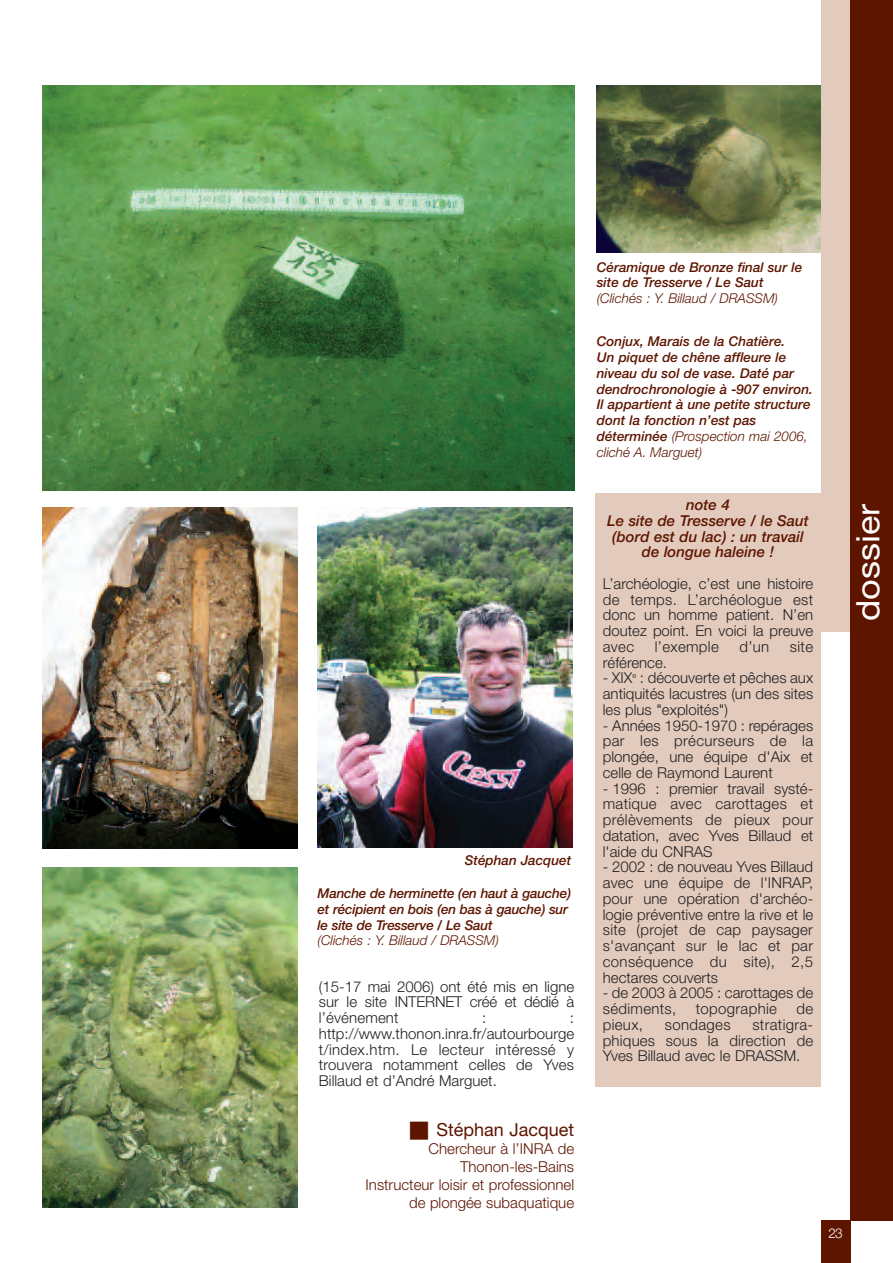
<style>
.page{position:relative;width:893px;height:1263px;background:#fff}
.page>*{position:absolute;margin:0;border:0;box-sizing:border-box;transform-origin:0 0}
.t1{font:32.4px "Helvetica Neue";color:#fff;scale:1.11 1}
.t2{font:18px "Helvetica Neue";color:#5e1500}
.t3{font:300 15px/15.8px "Helvetica Neue";color:#231f20;text-align:justify}
.t4{font:300 15px/18px "Helvetica Neue";color:#5e1500;text-align:right}
.t5{font:italic 500 15px/15.8px "Helvetica Neue";color:#5e1500;text-align:center}
.t6{font:300 15px "Helvetica Neue";letter-spacing:.02em;color:#231f20}
.t7{font:italic 500 13.5px/15.8px "Helvetica Neue";color:#5e1500}
.t8{font:italic 300 13.5px "Helvetica Neue";color:#5e1500}
.t9{font:300 13.5px "Helvetica Neue";color:#fff}
.s1{font-weight:300}
</style>
<div class="page">
<div style="left:821px;top:1220px;width:29px;height:43px;background:#5e1500"></div>
<img style="left:43px;top:867px;width:255px;height:341px">
<div style="left:821px;top:0;width:29px;height:631px;background:#e2cbbd"></div>
<div style="left:850px;top:0;width:43px;height:1220px;background:#5e1500"></div>
<div style="left:595px;top:493px;width:226px;height:594px;background:#e2cbbd"></div>
<img style="left:596px;top:85px;width:224px;height:167px">
<img style="left:43px;top:508px;width:255px;height:341px">
<img style="left:317px;top:507px;width:256px;height:340px">
<img style="left:43px;top:85px;width:531px;height:406px">
<p class="t7" style="left:465px;top:854px;width:108px">Stéphan Jacquet</p>
<p class="t7" style="left:318px;top:887px;width:255px">Manche de herminette (en haut à gauche) et récipient en bois (en bas à gauche) sur le site de Tresserve / Le Saut</p>
<p class="t8" style="left:318px;top:936px;width:183px">(Clichés : Y. Billaud / DRASSM)</p>
<p class="t3" style="left:319px;top:980px;width:257px">(15-17 mai 2006) ont été mis en ligne sur le site INTERNET créé et dédié à l’événement</p>
<p class="t3" style="left:319px;top:1011px;width:257px;text-indent:251px">: http://www.thonon.inra.fr/autourbourge t/index.htm. Le lecteur intéressé y trouvera notamment celles de Yves Billaud et d’André Marguet.</p>
<p class="t2" style="left:436px;top:1123px;width:139px">Stéphan Jacquet</p>
<p class="t4" style="left:366px;top:1140px;width:210px">Chercheur à l’INRA de<br>Thonon-les-Bains<br>Instructeur loisir et professionnel de plongée subaquatique</p>
<p class="t3" style="left:482px;top:1011px;width:6px">:</p>
<p class="t7" style="left:597px;top:260px;width:207px">Céramique de Bronze final sur le site de Tresserve / Le Saut</p>
<p class="t8" style="left:597px;top:293px;width:183px">(Clichés : Y. Billaud / DRASSM)</p>
<p class="t7" style="left:597px;top:335px;width:218px">Conjux, Marais de la Chatière.<br>Un piquet de chêne affleure le niveau du sol de vase. Daté par dendrochronologie à -907 environ.<br>Il appartient à une petite structure dont la fonction n’est pas déterminée <span class="s1">(Prospection mai 2006, cliché A. Marguet)</span></p>
<p class="t5" style="left:607px;top:498px;width:203px">note 4<br>Le site de Tresserve / le Saut (bord est du lac) : un travail de longue haleine !</p>
<p class="t3" style="left:603px;top:577px;width:212px">L’archéologie, c’est une histoire de temps. L’archéologue est donc un homme patient. N’en doutez point. En voici la preuve avec</p>
<p class="t6" style="left:655px;top:641px;width:66px">l’exemple</p>
<p class="t3" style="left:739px;top:640px;width:31px">d’un</p>
<p class="t3" style="left:790px;top:640px;width:25px">site</p>
<p class="t3" style="left:603px;top:656px;width:66px">référence.</p>
<p class="t3" style="left:603px;top:672px;width:212px">- XIX<sup>e</sup> : découverte et pêches aux antiquités lacustres (un des sites les plus "exploités")</p>
<p class="t3" style="left:603px;top:719px;width:212px">- Années 1950-1970 : repérages par les précurseurs de la plongée, une équipe d'Aix et celle de Raymond Laurent</p>
<p class="t3" style="left:603px;top:782px;width:212px">- 1996 : premier travail systé&shy;matique avec carottages et prélèvements de pieux pour datation, avec Yves Billaud et l'aide du CNRAS</p>
<p class="t3" style="left:603px;top:861px;width:212px">- 2002 : de nouveau Yves Billaud avec une équipe de l'INRAP, pour une opération d'archéo&shy;logie préventive entre la rive et le site (projet de cap paysager s'avançant sur le lac et par conséquence du site), 2,5 hectares couverts</p>
<p class="t3" style="left:603px;top:987px;width:212px">- de 2003 à 2005 : carottages de sédiments,</p>
<p class="t6" style="left:696px;top:1003px;width:83px">topographie</p>
<p class="t3" style="left:796px;top:1002px;width:18px">de</p>
<p class="t3" style="left:603px;top:1018px;width:212px;text-indent:150px">stratigra&shy;phiques sous la direction de Yves Billaud avec le DRASSM.</p>
<p class="t3" style="left:603px;top:1018px;width:42px">pieux,</p>
<p class="t6" style="left:665px;top:1019px;width:67px">sondages</p>
<h1 class="t1" style="left:856px;top:621px;width:107px;rotate:-90deg">dossier</h1>
<p class="t9" style="left:828px;top:1228px;width:16px">23</p>
</div>
